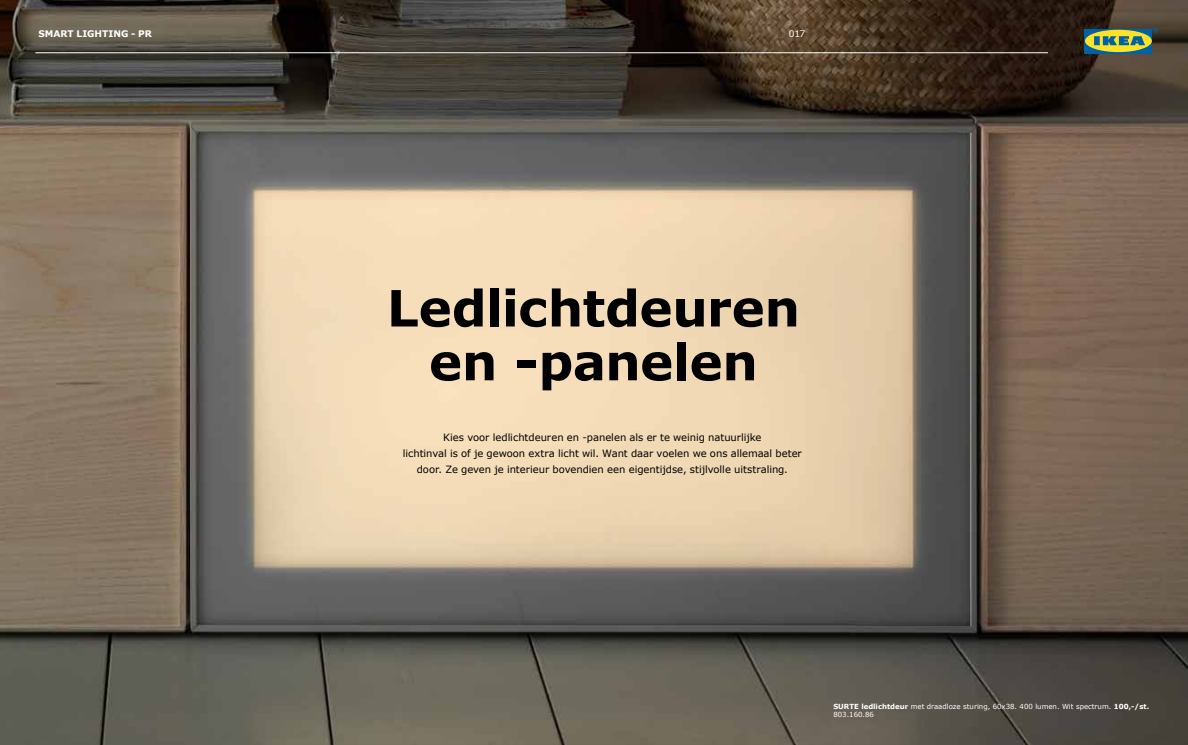
<style>
.page{position:relative;width:1188px;height:745px;background:#fff}
.page>*{position:absolute;margin:0;border:0;box-sizing:border-box;transform-origin:0 0}
.t1{font:700 50px/53.8px "Verdana";letter-spacing:-.01em;color:#000;text-align:center}
.t2{font:10px/16.2px "Verdana";letter-spacing:-.005em;color:#000;text-align:center}
.t3{font:700 9.12px "Verdana IKEA";color:#fff}
.t4{font:9.12px "Verdana IKEA";color:#fff}
.t5{font:7px/8.4px "Verdana";color:#fff}
.s1{font-weight:700}
</style>
<div class="page">
<img style="left:0;top:0;width:1187px;height:744px">
<svg style="left:1084px;top:29px;width:67px;height:24px"></svg>
<div style="left:1084px;top:30px;width:67px;height:22px;background:#fde228;border-radius:50%"></div>
<svg style="left:1094px;top:36px;width:50px;height:9px"></svg>
<svg style="left:1152px;top:28px;width:5px;height:4px"></svg>
<hr style="left:35px;top:52px;width:1012px;height:1px;background:#fff">
<p class="t3" style="left:38px;top:28px;width:115px">SMART LIGHTING - PR</p>
<p class="t4" style="left:788px;top:28px;width:18px">017</p>
<h1 class="t1" style="left:386px;top:280px;width:414px">Ledlichtdeuren en -panelen</h1>
<p class="t2" style="left:402px;top:428px;width:400px">Kies voor ledlichtdeuren en -panelen als er te weinig natuurlijke<br>lichtinval is of je gewoon extra licht wil. Want daar voelen we ons allemaal beter door. Ze geven je interieur bovendien een eigentijdse, stijlvolle uitstraling.</p>
<p class="t5" style="left:833px;top:701px;width:317px"><span class="s1">SURTE ledlichtdeur</span> met draadloze sturing, 60x38. 400 lumen. Wit spectrum. <span class="s1">100,-/st.<br></span>803.160.86</p>
</div>
